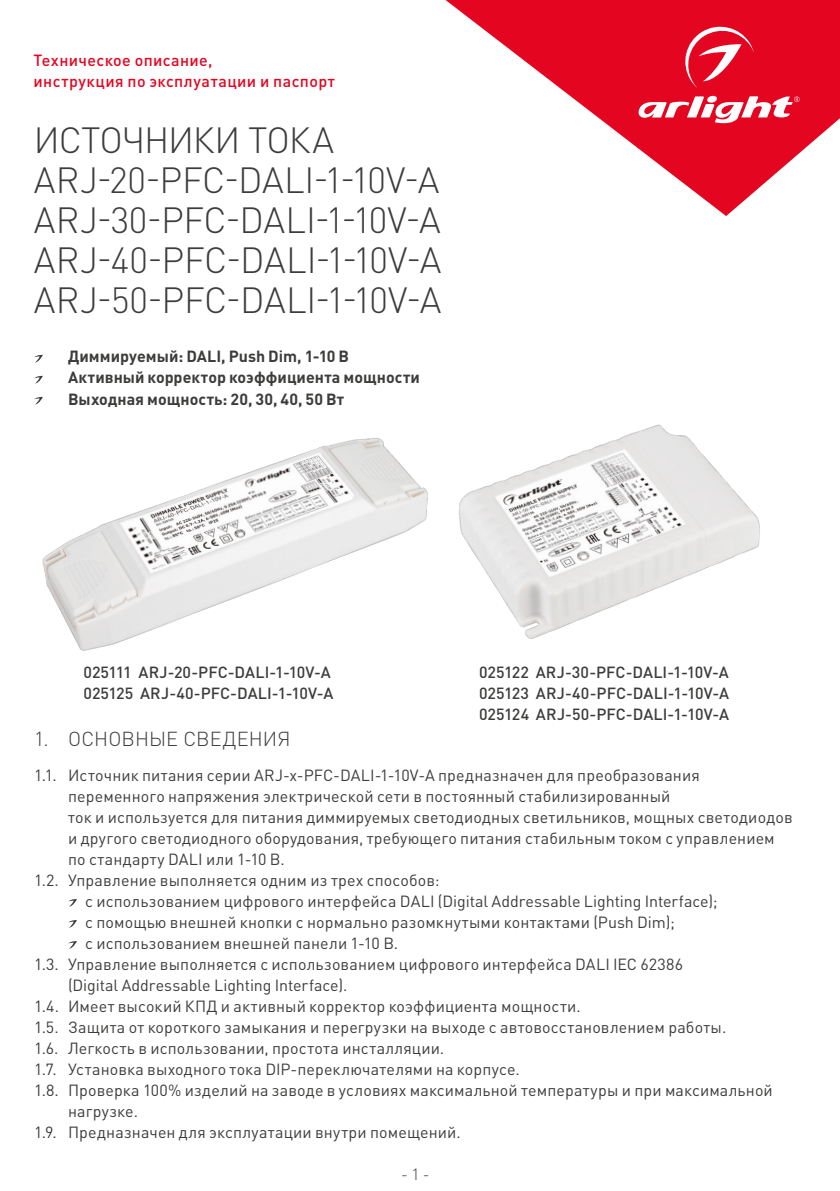
<style>
.page{position:relative;width:840px;height:1191px;background:#fff}
.page>*{position:absolute;margin:0;border:0;box-sizing:border-box;transform-origin:0 0}
.t1{font:300 36px/40px "DIN Pro";letter-spacing:-.01em;color:#3c3c3b}
.t2{font:300 20px "DIN Pro";letter-spacing:.005em;color:#3c3c3b}
.t3{font:16px "DIN Pro";letter-spacing:.01em;color:#3c3c3b}
.t4{font:500 16px/21px "DIN Pro";letter-spacing:.005em;color:#3c3c3b;text-align:justify}
.t5{font:700 16px/21px "DIN Pro";letter-spacing:.005em;color:#3c3c3b}
.t6{font:500 16px/21px "DIN Pro";letter-spacing:.025em;color:#e40521}
.t7{font:300 16px "DIN Pro";color:#3c3c3b}
</style>
<div class="page">
<svg style="left:445px;top:0;width:394px;height:216px;fill:#e40521"></svg>
<svg style="left:635px;top:96px;width:164px;height:30px"></svg>
<svg style="left:680px;top:22px;width:73px;height:66px;background:#e83047"></svg>
<svg style="left:68px;top:899px;width:9px;height:7px"></svg>
<svg style="left:68px;top:920px;width:9px;height:7px"></svg>
<svg style="left:68px;top:941px;width:9px;height:7px"></svg>
<svg style="left:34px;top:355px;width:9px;height:7px"></svg>
<svg style="left:34px;top:376px;width:9px;height:7px"></svg>
<svg style="left:34px;top:397px;width:9px;height:7px"></svg>
<img style="left:42px;top:438px;width:386px;height:213px">
<img style="left:458px;top:424px;width:302px;height:215px">
<p class="t6" style="left:34px;top:49px;width:302px">Техническое описание,<br>инструкция по эксплуатации и паспорт</p>
<h1 class="t1" style="left:34px;top:119px;width:409px">ИСТОЧНИКИ ТОКА<br>ARJ-20-PFC-DALI-1-10V-A<br>ARJ-30-PFC-DALI-1-10V-A<br>ARJ-40-PFC-DALI-1-10V-A<br>ARJ-50-PFC-DALI-1-10V-A</h1>
<p class="t5" style="left:68px;top:345px;width:353px">Диммируемый: DALI, Push Dim, 1-10 В<br>Активный корректор коэффициента мощности<br>Выходная мощность: 20, 30, 40, 50 Вт</p>
<p class="t4" style="left:83px;top:660px;width:251px">025111 ARJ-20-PFC-DALI-1-10V-A<br>025125 ARJ-40-PFC-DALI-1-10V-A</p>
<p class="t4" style="left:478px;top:660px;width:251px">025122 ARJ-30-PFC-DALI-1-10V-A 025123 ARJ-40-PFC-DALI-1-10V-A 025124 ARJ-50-PFC-DALI-1-10V-A</p>
<p class="t2" style="left:34px;top:725px;width:258px">1. ОСНОВНЫЕ СВЕДЕНИЯ</p>
<p class="t3" style="left:34px;top:764px;width:667px">1.1. Источник питания серии ARJ-x-PFC-DALI-1-10V-A предназначен для преобразования</p>
<p class="t3" style="left:68px;top:785px;width:603px">переменного напряжения электрической сети в постоянный стабилизированный</p>
<p class="t3" style="left:68px;top:806px;width:725px">ток и используется для питания диммируемых светодиодных светильников, мощных светодиодов</p>
<p class="t3" style="left:68px;top:827px;width:707px">и другого светодиодного оборудования, требующего питания стабильным током с управлением</p>
<p class="t3" style="left:68px;top:848px;width:218px">по стандарту DALI или 1-10 В.</p>
<p class="t3" style="left:34px;top:869px;width:407px">1.2. Управление выполняется одним из трех способов:</p>
<p class="t3" style="left:85px;top:890px;width:633px">с использованием цифрового интерфейса DALI (Digital Addressable Lighting Interface);</p>
<p class="t3" style="left:85px;top:911px;width:591px">с помощью внешней кнопки с нормально разомкнутыми контактами (Push Dim);</p>
<p class="t3" style="left:85px;top:932px;width:314px">с использованием внешней панели 1-10 В.</p>
<p class="t3" style="left:34px;top:953px;width:650px">1.3. Управление выполняется с использованием цифрового интерфейса DALI IEC 62386</p>
<p class="t3" style="left:68px;top:974px;width:281px">(Digital Addressable Lighting Interface).</p>
<p class="t3" style="left:34px;top:995px;width:548px">1.4. Имеет высокий КПД и активный корректор коэффициента мощности.</p>
<p class="t3" style="left:34px;top:1016px;width:693px">1.5. Защита от короткого замыкания и перегрузки на выходе с автовосстановлением работы.</p>
<p class="t3" style="left:34px;top:1037px;width:411px">1.6. Легкость в использовании, простота инсталляции.</p>
<p class="t3" style="left:34px;top:1058px;width:487px">1.7. Установка выходного тока DIP-переключателями на корпусе.</p>
<p class="t3" style="left:34px;top:1079px;width:739px">1.8. Проверка 100% изделий на заводе в условиях максимальной температуры и при максимальной</p>
<p class="t3" style="left:68px;top:1100px;width:71px">нагрузке.</p>
<p class="t3" style="left:34px;top:1121px;width:428px">1.9. Предназначен для эксплуатации внутри помещений.</p>
<p class="t7" style="left:401px;top:1163px;width:30px">- 1 -</p>
</div>
